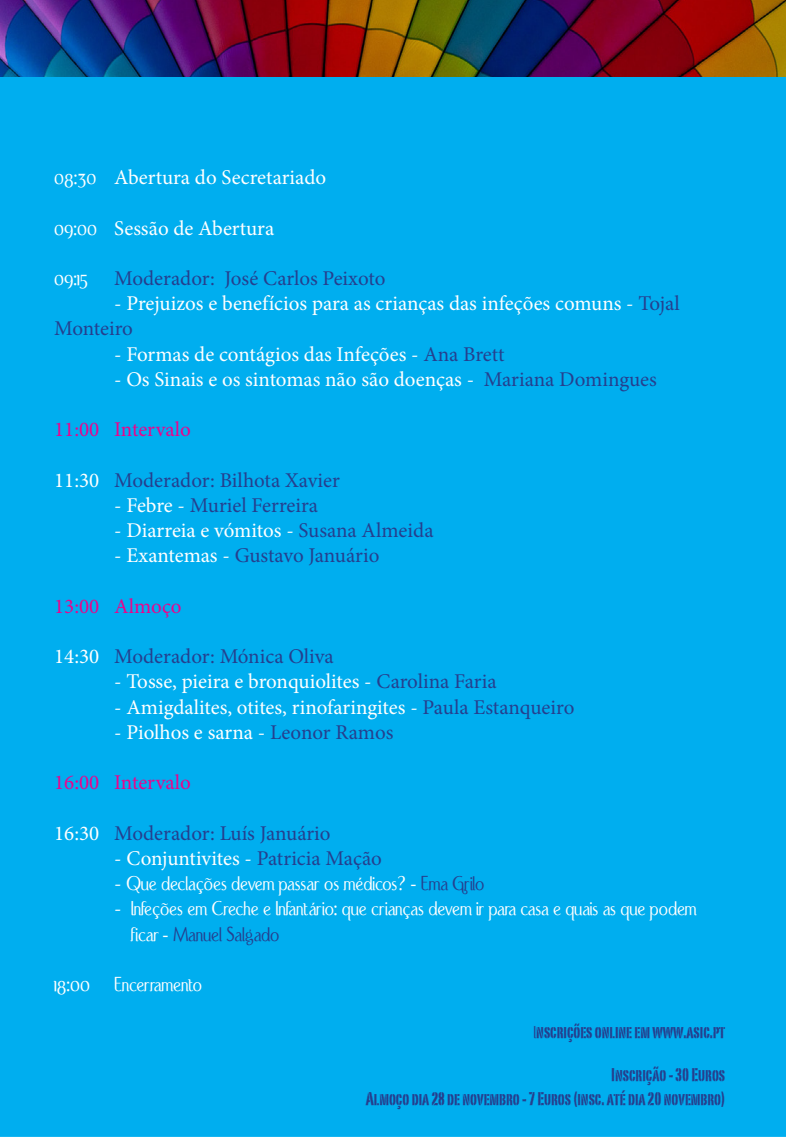
<style>
.page{position:relative;width:786px;height:1144px;background:#fff}
.page>*{position:absolute;margin:0;border:0;box-sizing:border-box;transform-origin:0 0}
.t1{font:21px/25.2px "Minion Pro";color:#fff}
.t2{font:21px/25.2px "Port Credit";color:#fff}
.t3{font:21px "Minion Pro";color:#253f8e}
.t4{font:21px "Minion Pro";color:#ed028c}
.t5{font:18px "Portago ITCTT";color:#253f8e}
.s1{font-family:"Port Credit"}
.s2{color:#253f8e}
.s3{color:#fff}
.s4{font-family:"Minion Pro"}
</style>
<div class="page">
<div style="left:0;top:76px;width:786px;height:1060px;background:#00aeef"></div>
<img style="left:0;top:0;width:786px;height:76px">
<p class="t1" style="left:54px;top:165px;width:274px"><span class="s1">08:30</span> Abertura do Secretariado</p>
<p class="t1" style="left:54px;top:215px;width:222px"><span class="s1">09:00</span> Sessão de Abertura</p>
<p class="t2" style="left:54px;top:266px;width:35px">09:15</p>
<p class="t3" style="left:114px;top:264px;width:273px">Moderador: José Carlos Peixoto</p>
<p class="t1" style="left:54px;top:291px;width:627px;text-indent:60px">- Prejuizos e benefícios para as crianças das infeções comuns - <span class="s2">Tojal<br>Monteiro</span></p>
<p class="t1" style="left:114px;top:341px;width:392px">- Formas de contágios das Infeções - <span class="s2">Ana Brett</span></p>
<p class="t1" style="left:114px;top:366px;width:544px">- Os Sinais e os sintomas não são doenças - <span class="s2">Mariana Domingues</span></p>
<p class="t4" style="left:54px;top:415px;width:138px">11:00 Intervalo</p>
<p class="t3" style="left:54px;top:466px;width:287px"><span class="s3">11:30</span> Moderador: Bilhota Xavier</p>
<p class="t3" style="left:114px;top:491px;width:205px"><span class="s3">- Febre -</span> Muriel Ferreira</p>
<p class="t1" style="left:114px;top:518px;width:321px">- Diarreia e vómitos - <span class="s2">Susana Almeida</span></p>
<p class="t3" style="left:114px;top:541px;width:267px"><span class="s3">- Exantemas -</span> Gustavo Januário</p>
<p class="t4" style="left:54px;top:592px;width:129px">13:00 Almoço</p>
<p class="t3" style="left:54px;top:642px;width:281px"><span class="s3">14:30</span> Moderador: Mónica Oliva</p>
<p class="t1" style="left:114px;top:669px;width:384px">- Tosse, pieira e bronquiolites - <span class="s2">Carolina Faria</span></p>
<p class="t1" style="left:114px;top:694px;width:462px">- Amigdalites, otites, rinofaringites - <span class="s2">Paula Estanqueiro</span></p>
<p class="t1" style="left:114px;top:719px;width:281px">- Piolhos e sarna - <span class="s2">Leonor Ramos</span></p>
<p class="t4" style="left:54px;top:768px;width:138px">16:00 Intervalo</p>
<p class="t3" style="left:54px;top:818px;width:278px"><span class="s3">16:30</span> Moderador: Luís Januário</p>
<p class="t1" style="left:114px;top:845px;width:269px">- Conjuntivites - <span class="s2">Patricia Mação</span></p>
<p class="t2" style="left:114px;top:871px;width:372px"><span class="s4">-</span> Que declações devem passar os médicos? - <span class="s2">Ema Grilo</span></p>
<p class="t2" style="left:131px;top:896px;width:567px;text-indent:-17px"><span class="s4">-</span> Infeções em Creche e Infantário: que crianças devem ir para casa e quais as que podem ficar- <span class="s2">Manuel Salgado</span></p>
<p class="t2" style="left:54px;top:972px;width:149px">18:00 Encerramento</p>
<p class="t5" style="left:533px;top:1019px;width:193px"><span class="s1">I</span>nscrições online em www.asic.pt</p>
<p class="t5" style="left:611px;top:1063px;width:115px">Inscrição - 30 Euros</p>
<p class="t5" style="left:366px;top:1086px;width:361px">Almoço dia 28 de novembro - 7 Euros (insc. até dia 20 novembro)</p>
</div>
